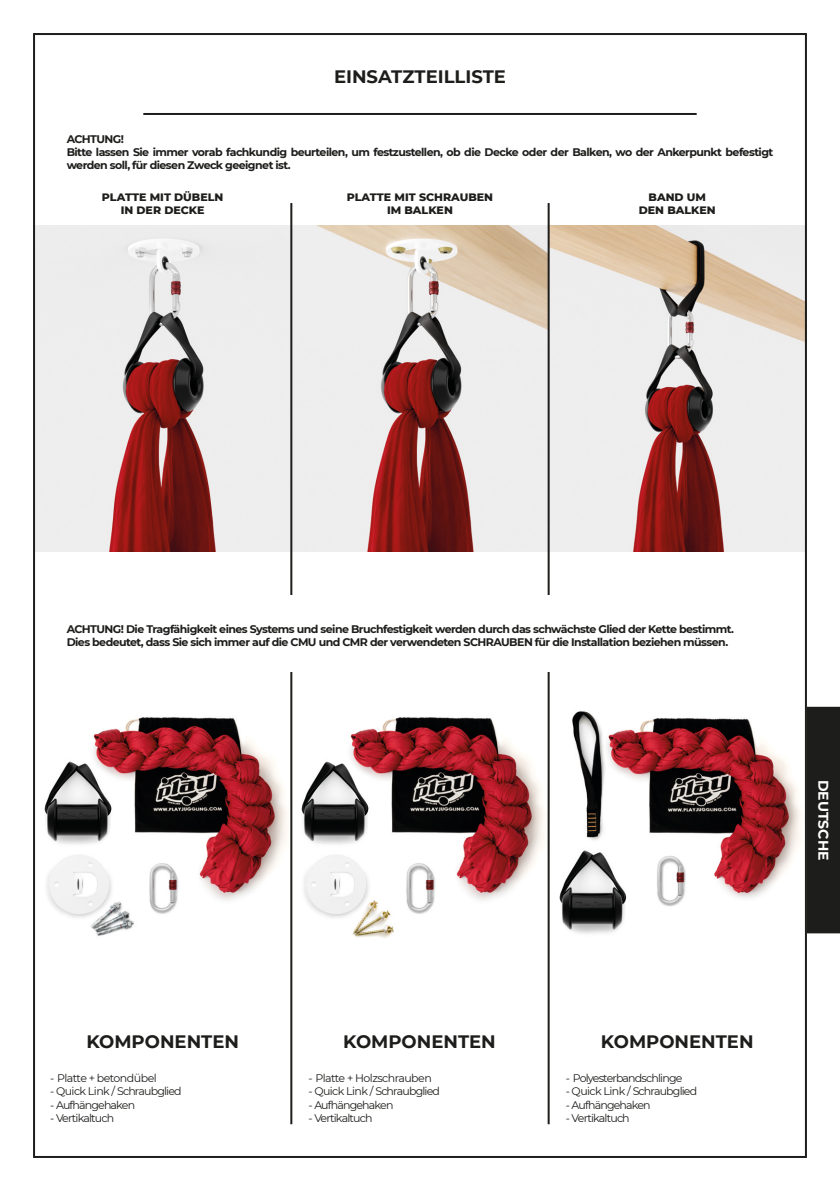
<style>
.page{position:relative;width:840px;height:1191px;background:#fff}
.page>*{position:absolute;margin:0;border:0;box-sizing:border-box;transform-origin:0 0}
.t1{font:700 18px "Montserrat";color:#1d1d1b}
.t2{font:700 14px "Montserrat";color:#fff}
.t3{font:700 11px/13.2px "Montserrat";letter-spacing:-.05em;color:#1d1d1b}
.t4{font:11px "Montserrat";letter-spacing:-.075em;color:#1d1d1b}
.t5{font:800 11px "Montserrat";color:#1d1d1b}
.t6{font:11px "Montserrat";letter-spacing:-.05em;color:#1d1d1b}
</style>
<div class="page">
<hr style="left:143px;top:113px;width:553px;height:2px;background:#1d1d1b">
<div style="left:806px;top:707px;width:33px;height:226px;background:#1d1d1b"></div>
<img style="left:36px;top:225px;width:767px;height:326px">
<img style="left:292px;top:685px;width:509px;height:260px">
<img style="left:44px;top:717px;width:244px;height:219px">
<hr style="left:547px;top:203px;width:2px;height:921px;background:#1d1d1b">
<hr style="left:290px;top:203px;width:2px;height:921px;background:#1d1d1b">
<div style="left:67px;top:595px;width:705px;height:77px;background:#fff"></div>
<p class="t1" style="left:334px;top:64px;width:173px">EINSATZTEILLISTE</p>
<p class="t3" style="left:67px;top:132px;width:59px">ACHTUNG!</p>
<p class="t3" style="left:67px;top:145px;width:707px">Bitte lassen Sie immer vorab fachkundig beurteilen, um festzustellen, ob die Decke oder der Balken, wo der Ankerpunkt befestigt werden soll, für diesen Zweck geeignet ist.</p>
<p class="t5" style="left:102px;top:189px;width:123px">PLATTE MIT DÜBELN</p>
<p class="t5" style="left:121px;top:202px;width:85px">IN DER DECKE</p>
<p class="t5" style="left:346px;top:189px;width:148px">PLATTE MIT SCHRAUBEN</p>
<p class="t5" style="left:387px;top:202px;width:67px">IM BALKEN</p>
<p class="t5" style="left:648px;top:189px;width:59px">BAND UM</p>
<p class="t5" style="left:638px;top:202px;width:78px">DEN BALKEN</p>
<p class="t3" style="left:67px;top:621px;width:668px">ACHTUNG! Die Tragfähigkeit eines Systems und seine Bruchfestigkeit werden durch das schwächste Glied der Kette bestimmt.</p>
<p class="t3" style="left:67px;top:634px;width:662px">Dies bedeutet, dass Sie sich immer auf die CMU und CMR der verwendeten SCHRAUBEN für die Installation beziehen müssen.</p>
<p class="t2" style="left:833px;top:780px;width:82px;rotate:90deg">DEUTSCHE</p>
<p class="t1" style="left:86px;top:1028px;width:154px">KOMPONENTEN</p>
<p class="t1" style="left:343px;top:1028px;width:154px">KOMPONENTEN</p>
<p class="t1" style="left:600px;top:1028px;width:154px">KOMPONENTEN</p>
<p class="t4" style="left:565px;top:1070px;width:118px">- Polyesterbandschlinge</p>
<p class="t4" style="left:565px;top:1084px;width:133px">- Quick Link / Schraubglied</p>
<p class="t4" style="left:565px;top:1097px;width:86px">- Aufhängehaken</p>
<p class="t4" style="left:565px;top:1110px;width:66px">- Vertikaltuch</p>
<p class="t6" style="left:50px;top:1070px;width:108px">- Platte + betondÜbel</p>
<p class="t4" style="left:50px;top:1084px;width:133px">- Quick Link / Schraubglied</p>
<p class="t4" style="left:50px;top:1097px;width:86px">- Aufhängehaken</p>
<p class="t4" style="left:50px;top:1110px;width:66px">- Vertikaltuch</p>
<p class="t6" style="left:308px;top:1070px;width:125px">- Platte + Holzschrauben</p>
<p class="t4" style="left:308px;top:1084px;width:133px">- Quick Link / Schraubglied</p>
<p class="t4" style="left:308px;top:1097px;width:86px">- Aufhängehaken</p>
<p class="t4" style="left:308px;top:1110px;width:66px">- Vertikaltuch</p>
</div>
